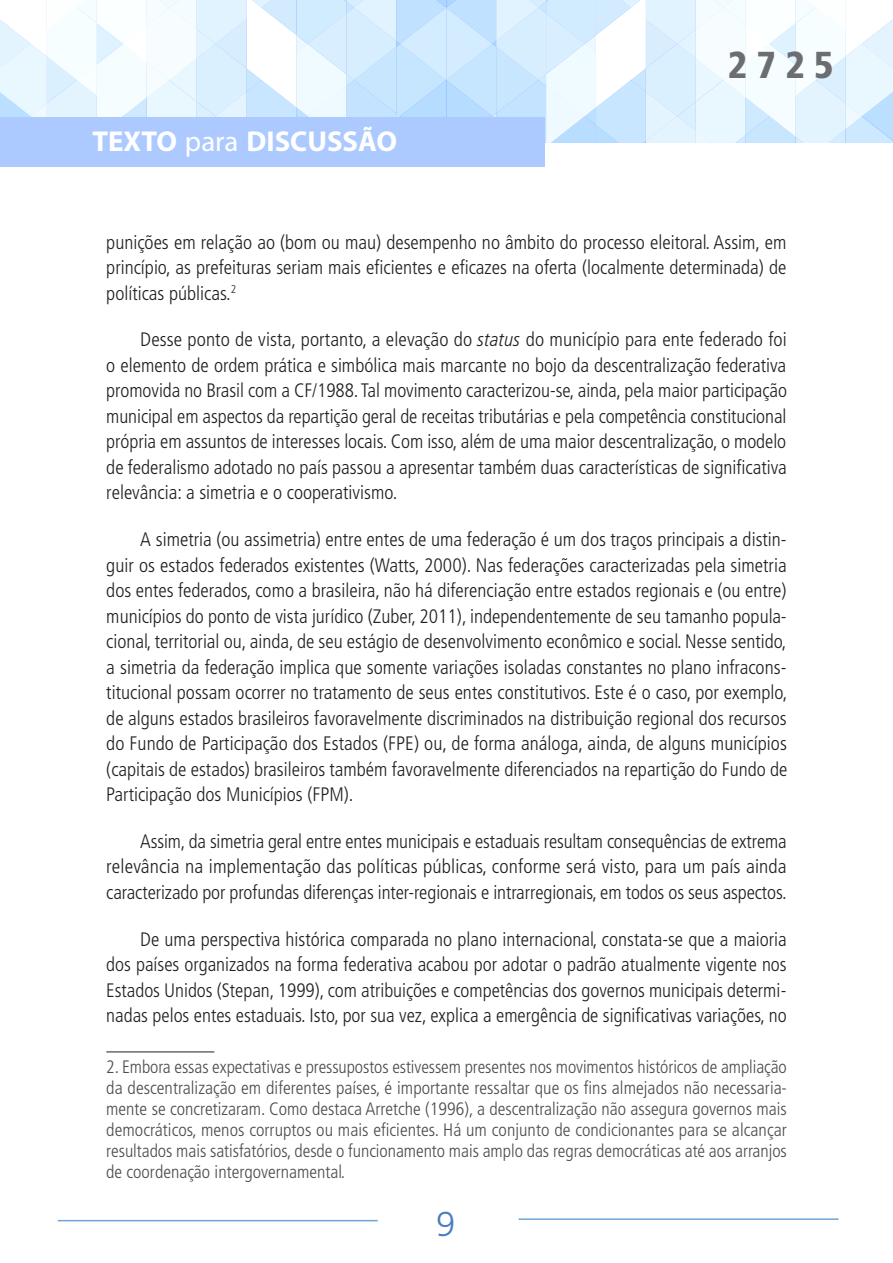
<style>
.page{position:relative;width:893px;height:1263px;background:#fff}
.page>*{position:absolute;margin:0;border:0;box-sizing:border-box;transform-origin:0 0}
.t1{font:900 condensed 37.5px "Frutiger LT Pro";color:#6c6d70}
.t2{font:300 34.5px "Frutiger LT Pro";color:#4b7cbe}
.t3{font:700 28.8px "Myriad Pro";color:#fff}
.texto_corrido{font:300 condensed 19.5px/25.5px "Frutiger LT Pro";color:#231f20;text-align:justify}
.nota_rodape{font:300 condensed 18px/21px "Frutiger LT Pro";color:#4b4c4d;text-align:justify}
.s1{font-weight:400}
.s2{font-style:italic}
</style>
<div class="page">
<svg style="left:0;top:0;width:893px;height:143px"></svg>
<div style="left:0;top:118px;width:545px;height:49px;background:#accaff"></div>
<hr style="left:519px;top:1218px;width:319px;height:2px;background:#6fa5d9">
<hr style="left:58px;top:1220px;width:320px;height:1px;background:#6fa5d9">
<hr style="left:106px;top:1051px;width:108px;height:1px;background:#231f20">
<h3 class="t3" style="left:92px;top:122px;width:306px">TEXTO <span class="s1">para</span> DISCUSSÃO</h3>
<h1 class="t1" style="left:728px;top:42px;width:108px">2725</h1>
<p class="texto_corrido" style="left:106px;top:229px;width:682px">punições em relação ao (bom ou mau) desempenho no âmbito do processo eleitoral. Assim, em princípio, as prefeituras seriam mais eficientes e eficazes na oferta (localmente determinada) de políticas públicas.<sup>2</sup></p>
<p class="texto_corrido" style="left:106px;top:327px;width:682px;text-indent:34px">Desse ponto de vista, portanto, a elevação do <span class="s2">status</span> do município para ente federado foi o elemento de ordem prática e simbólica mais marcante no bojo da descentralização federativa promovida no Brasil com a CF/1988. Tal movimento caracterizou-se, ainda, pela maior participação municipal em aspectos da repartição geral de receitas tributárias e pela competência constitucional própria em assuntos de interesses locais. Com isso, além de uma maior descentralização, o modelo de federalismo adotado no país passou a apresentar também duas características de significativa relevância: a simetria e o cooperativismo.</p>
<p class="texto_corrido" style="left:106px;top:527px;width:683px;text-indent:34px">A simetria (ou assimetria) entre entes de uma federação é um dos traços principais a distin&shy;guir os estados federados existentes (Watts, 2000). Nas federações caracterizadas pela simetria dos entes federados, como a brasileira, não há diferenciação entre estados regionais e (ou entre) municípios do ponto de vista jurídico (Zuber, 2011), independentemente de seu tamanho popula&shy;cional, territorial ou, ainda, de seu estágio de desenvolvimento econômico e social. Nesse sentido, a simetria da federação implica que somente variações isoladas constantes no plano infracons&shy;titucional possam ocorrer no tratamento de seus entes constitutivos. Este é o caso, por exemplo, de alguns estados brasileiros favoravelmente discriminados na distribuição regional dos recursos do Fundo de Participação dos Estados (FPE) ou, de forma análoga, ainda, de alguns municípios (capitais de estados) brasileiros também favoravelmente diferenciados na repartição do Fundo de Participação dos Municípios (FPM).</p>
<p class="texto_corrido" style="left:106px;top:828px;width:682px;text-indent:34px">Assim, da simetria geral entre entes municipais e estaduais resultam consequências de extrema relevância na implementação das políticas públicas, conforme será visto, para um país ainda caracterizado por profundas diferenças inter-regionais e intrarregionais, em todos os seus aspectos.</p>
<p class="texto_corrido" style="left:106px;top:926px;width:682px;text-indent:34px">De uma perspectiva histórica comparada no plano internacional, constata-se que a maioria dos países organizados na forma federativa acabou por adotar o padrão atualmente vigente nos Estados Unidos (Stepan, 1999), com atribuições e competências dos governos municipais determi&shy;nadas pelos entes estaduais. Isto, por sua vez, explica a emergência de significativas variações, no</p>
<p class="nota_rodape" style="left:106px;top:1056px;width:682px">2. Embora essas expectativas e pressupostos estivessem presentes nos movimentos históricos de ampliação da descentralização em diferentes países, é importante ressaltar que os fins almejados não necessaria&shy;mente se concretizaram. Como destaca Arretche (1996), a descentralização não assegura governos mais democráticos, menos corruptos ou mais eficientes. Há um conjunto de condicionantes para se alcançar resultados mais satisfatórios, desde o funcionamento mais amplo das regras democráticas até aos arranjos de coordenação intergovernamental.</p>
<h2 class="t2" style="left:436px;top:1204px;width:21px">9</h2>
</div>
